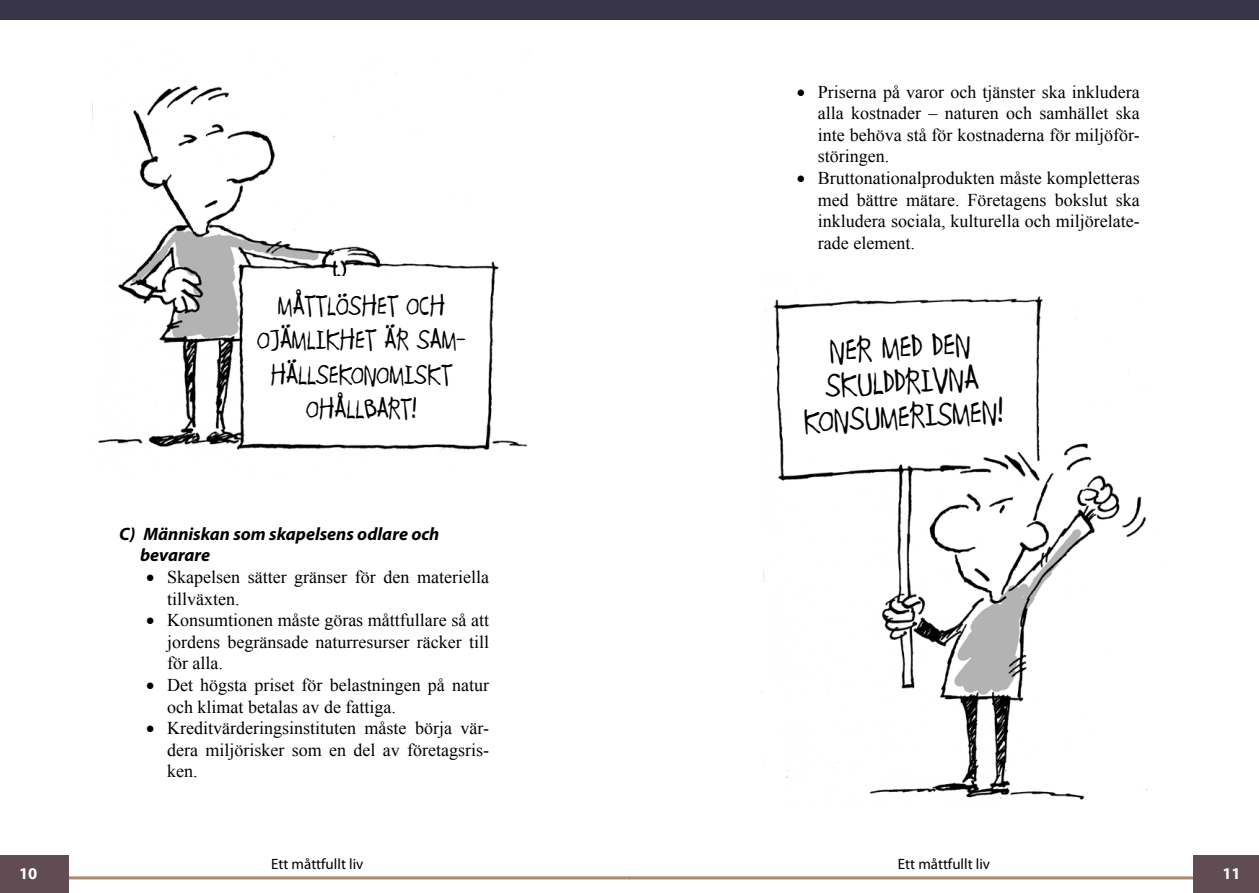
<style>
.page{position:relative;width:1259px;height:893px;background:#fff}
.page>*{position:absolute;margin:0;border:0;box-sizing:border-box;transform-origin:0 0}
.t1{font:36px/34.5px "Boopee";color:#000}
.t2{font:30px/34.5px "Boopee";color:#000;text-align:center}
.t3{font:18px/21.6px "Times New Roman";color:#000;text-align:justify}
.t4{font:italic 700 18px/21.6px "Myriad Pro";color:#000}
.t5{font:700 16.5px "Myriad Pro";color:#fff}
.t6{font:15px "Myriad Pro";color:#000}
</style>
<div class="page">
<hr style="left:0;top:876px;width:629px;height:3px;background:#a98970">
<div style="left:0;top:856px;width:68px;height:37px;background:#624c54"></div>
<div style="left:0;top:0;width:629px;height:20px;background:#383548"></div>
<hr style="left:629px;top:876px;width:630px;height:3px;background:#a98970">
<div style="left:1193px;top:856px;width:66px;height:37px;background:#624c54"></div>
<div style="left:629px;top:0;width:630px;height:20px;background:#383548"></div>
<img style="left:92px;top:72px;width:436px;height:379px">
<div style="left:249px;top:276px;width:233px;height:163px;background:#fff"></div>
<img style="left:761px;top:292px;width:387px;height:508px">
<svg style="left:787px;top:308px;width:242px;height:148px"></svg>
<p class="t5" style="left:19px;top:863px;width:20px">10</p>
<h2 class="t2" style="left:257px;top:290px;width:210px">MÅTTLÖSHET OCH<br>OJÄMLIKHET ÄR SAM-<br>HÄLLSEKONOMISKT<br>OHÅLLBART!</h2>
<p class="t4" style="left:140px;top:522px;width:301px;text-indent:-21px">C) Människan som skapelsens odlare och bevarare</p>
<p class="t3" style="left:167px;top:566px;width:323px;text-indent:-21px">• Skapelsen sätter gränser för den materiella tillväxten.</p>
<p class="t3" style="left:167px;top:609px;width:323px;text-indent:-21px">• Konsumtionen måste göras måttfullare så att jordens begränsade naturresurser räcker till för alla.</p>
<p class="t3" style="left:167px;top:674px;width:323px;text-indent:-21px">• Det högsta priset för belastningen på natur och klimat betalas av de fattiga.</p>
<p class="t3" style="left:167px;top:717px;width:323px;text-indent:-21px">• Kreditvärderingsinstituten måste börja vär&shy;dera miljörisker som en del av företagsris&shy;ken.</p>
<p class="t6" style="left:271px;top:854px;width:94px">Ett måttfullt liv</p>
<p class="t3" style="left:818px;top:80px;width:323px;text-indent:-21px">• Priserna på varor och tjänster ska inkludera alla kostnader – naturen och samhället ska inte behöva stå för kostnaderna för miljöför&shy;störingen.</p>
<p class="t3" style="left:818px;top:167px;width:323px;text-indent:-21px">• Bruttonationalprodukten måste kompletteras med bättre mätare. Företagens bokslut ska inkludera sociala, kulturella och miljörelate&shy;rade element.</p>
<h1 class="t1" style="left:823px;top:336px;width:149px;rotate:-3deg">NER MED DEN<br>SKUL</h1>
<h1 class="t1" style="left:882px;top:368px;width:39px;rotate:-3deg">DDRIVNA</h1>
<h1 class="t1" style="left:803px;top:406px;width:19px;rotate:-3deg">KONSUM</h1>
<h1 class="t1" style="left:897px;top:401px;width:107px;rotate:-3deg">ERISM EN!</h1>
<p class="t6" style="left:898px;top:854px;width:94px">Ett måttfullt liv</p>
<p class="t5" style="left:1222px;top:863px;width:20px">11</p>
</div>
